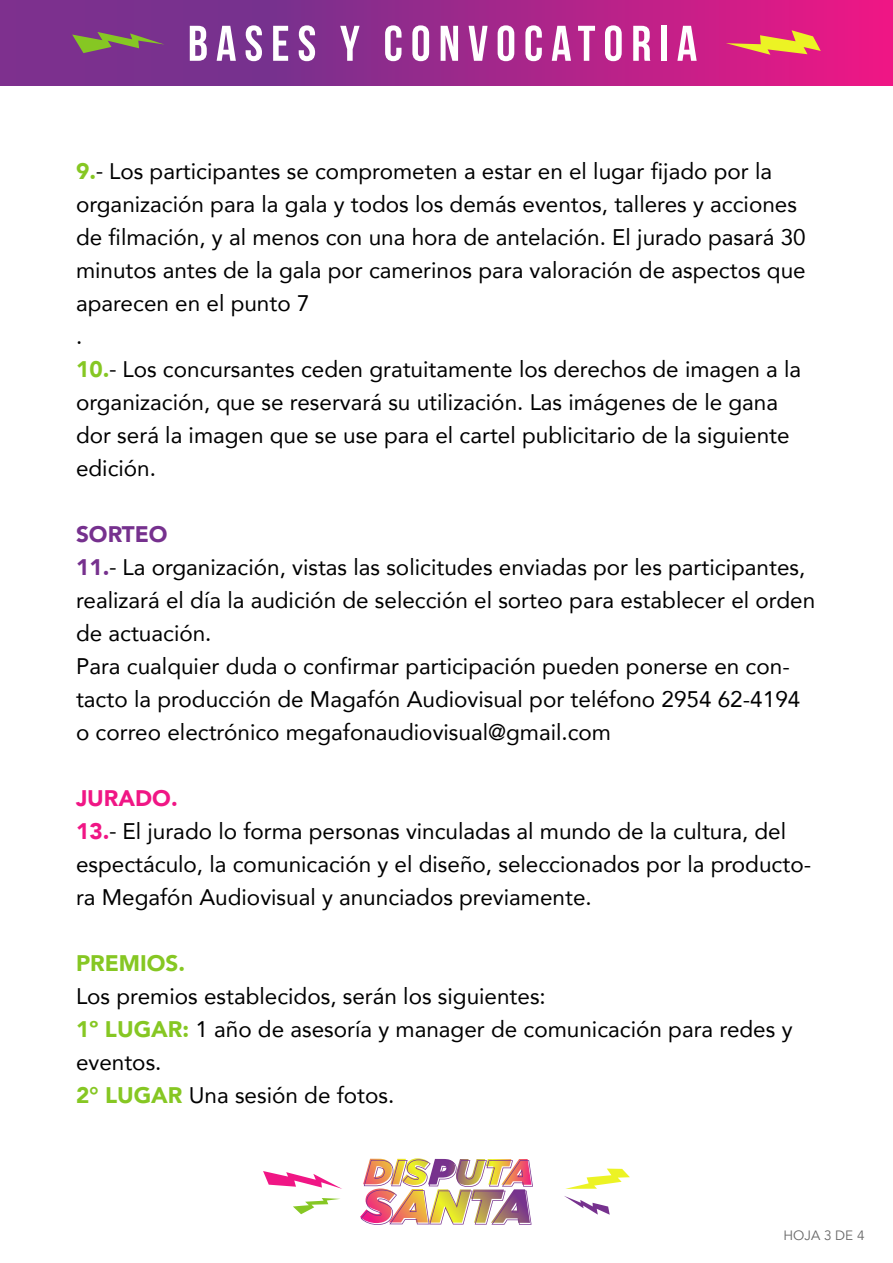
<style>
.page{position:relative;width:893px;height:1263px;background:#fff}
.page>*{position:absolute;margin:0;border:0;box-sizing:border-box;transform-origin:0 0}
.t1{font:49.95px "Bebas Neue";letter-spacing:.16em;color:#fff}
.t2{font:22.5px/33px "Avenir";color:#000}
.t3{font:900 22.5px "Avenir";color:#86c723}
.t4{font:13.5px "Avenir";color:#666}
.s1{font-weight:900;color:#86c723}
.s2{font-family:"Myriad Pro"}
.s3{font-weight:900;color:#76318e}
.s4{font-weight:900;color:#f01685}
</style>
<div class="page">
<svg style="left:0;top:0;width:893px;height:85px;background:#a1278a"></svg>
<img style="left:360px;top:1158px;width:173px;height:67px">
<svg style="left:72px;top:32px;width:93px;height:21px;background:#7e6a64"></svg>
<svg style="left:726px;top:30px;width:95px;height:25px;background:#df745d"></svg>
<svg style="left:293px;top:1198px;width:47px;height:16px"></svg>
<svg style="left:263px;top:1171px;width:79px;height:18px"></svg>
<svg style="left:564px;top:1196px;width:46px;height:19px"></svg>
<svg style="left:565px;top:1168px;width:65px;height:21px"></svg>
<h1 class="t1" style="left:188px;top:16px;width:511px">BASES Y CONVOCATORIA</h1>
<p class="t2" style="left:76px;top:154px;width:731px"><span class="s1">9.</span><span class="s2">‐</span> Los participantes se comprometen a estar en el lugar fijado por la organización para la gala y todos los demás eventos, talleres y acciones de filmación, y al menos con una hora de antelación. El jurado pasará 30 minutos antes de la gala por camerinos para valoración de aspectos que aparecen en el punto 7<br>.<br><span class="s1">10.</span><span class="s2">‐</span> Los concursantes ceden gratuitamente los derechos de imagen a la organización, que se reservará su utilización. Las imágenes de le gana dor será la imagen que se use para el cartel publicitario de la siguiente edición.</p>
<p class="t2" style="left:76px;top:517px;width:741px"><span class="s3">SORTEO<br>11.</span><span class="s2">‐</span> La organización, vistas las solicitudes enviadas por les participantes, realizará el día la audición de selección el sorteo para establecer el orden de actuación.<br>Para cualquier duda o confirmar participación pueden ponerse en con&shy;tacto la producción de Magafón Audiovisual por teléfono 2954 62-4194 o correo electrónico megafonaudiovisual@gmail.com</p>
<p class="t2" style="left:76px;top:781px;width:737px"><span class="s4">JURADO.<br>13.</span><span class="s2">‐</span> El jurado lo forma personas vinculadas al mundo de la cultura, del espectáculo, la comunicación y el diseño, seleccionados por la producto&shy;ra Megafón Audiovisual y anunciados previamente.</p>
<p class="t3" style="left:76px;top:944px;width:111px">PREMIOS.</p>
<p class="t2" style="left:76px;top:979px;width:718px">Los premios establecidos, serán los siguientes:<br><span class="s1">1º LUGAR:</span> 1 año de asesoría y manager de comunicación para redes y eventos.<br><span class="s1">2° LUGAR</span> Una sesión de fotos.</p>
<p class="t4" style="left:783px;top:1227px;width:83px">HOJA 3 DE 4</p>
</div>
